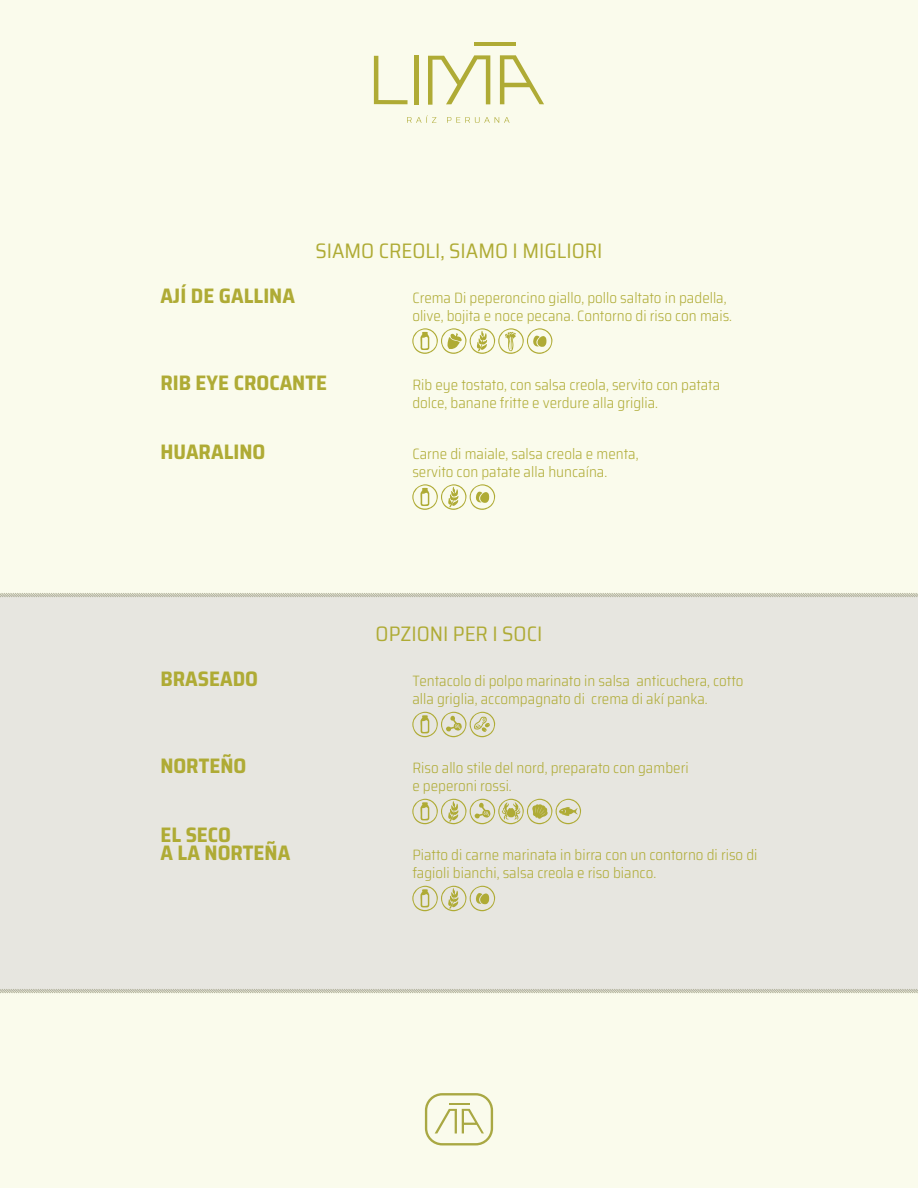
<style>
.page{position:relative;width:918px;height:1188px;background:#fafbec}
.page>*{position:absolute;margin:0;border:0;box-sizing:border-box;transform-origin:0 0}
.t1{font:700 semi-condensed 21px/18px "Saira";color:#afab35}
.t2{font:semi-condensed 21px "Saira";color:#afab35}
.t3{font:300 semi-condensed 15px/18px "Saira";color:#afab35}
</style>
<div class="page">
<svg style="left:374px;top:56px;width:34px;height:48px"></svg>
<div style="left:414px;top:55px;width:5px;height:49px;background:#afab35"></div>
<svg style="left:428px;top:55px;width:62px;height:50px"></svg>
<svg style="left:500px;top:55px;width:44px;height:49px"></svg>
<hr style="left:474px;top:43px;width:42px;height:3px;background:#afab35">
<svg style="left:407px;top:115px;width:29px;height:8px"></svg>
<svg style="left:447px;top:117px;width:63px;height:6px"></svg>
<svg style="left:425px;top:1093px;width:68px;height:52px"></svg>
<div style="left:0;top:593px;width:918px;height:401px;background:#e7e6e0"></div>
<svg style="left:412px;top:328px;width:141px;height:26px"></svg>
<svg style="left:412px;top:484px;width:83px;height:26px"></svg>
<svg style="left:412px;top:712px;width:83px;height:25px;background:#d9d7b6"></svg>
<svg style="left:412px;top:799px;width:169px;height:25px;background:#d7d5b0"></svg>
<svg style="left:412px;top:886px;width:83px;height:25px;background:#d8d6b3"></svg>
<h1 class="t2" style="left:315px;top:235px;width:289px">SIAMO CREOLI, SIAMO I MIGLIORI</h1>
<h1 class="t1" style="left:160px;top:286px;width:136px">AJÍ DE GALLINA</h1>
<p class="t3" style="left:412px;top:288px;width:321px">Crema Di peperoncino giallo, pollo saltato in padella, olive, bojita e noce pecana. Contorno di riso con mais.</p>
<h1 class="t1" style="left:160px;top:373px;width:168px">RIB EYE CROCANTE</h1>
<p class="t3" style="left:412px;top:375px;width:309px">Rib eye tostato, con salsa creola, servito con patata dolce, banane fritte e verdure alla griglia.</p>
<h1 class="t1" style="left:160px;top:442px;width:107px">HUARALINO</h1>
<p class="t3" style="left:412px;top:444px;width:228px">Carne di maiale, salsa creola e menta, servito con patate alla huncaína.</p>
<h1 class="t2" style="left:376px;top:618px;width:168px">OPZIONI PER I SOCI</h1>
<h1 class="t1" style="left:160px;top:670px;width:99px">BRASEADO</h1>
<p class="t3" style="left:412px;top:672px;width:333px">Tentacolo di polpo marinato in salsa anticuchera, cotto alla griglia, accompagnato di crema di akí panka.</p>
<h1 class="t1" style="left:160px;top:757px;width:87px">NORTEÑO</h1>
<p class="t3" style="left:412px;top:759px;width:278px">Riso allo stile del nord, preparato con gamberi e peperoni rossi.</p>
<h1 class="t1" style="left:160px;top:826px;width:132px">EL SECO<br>A LA NORTEÑA</h1>
<p class="t3" style="left:412px;top:846px;width:347px">Piatto di carne marinata in birra con un contorno di riso di fagioli bianchi, salsa creola e riso bianco.</p>
</div>
